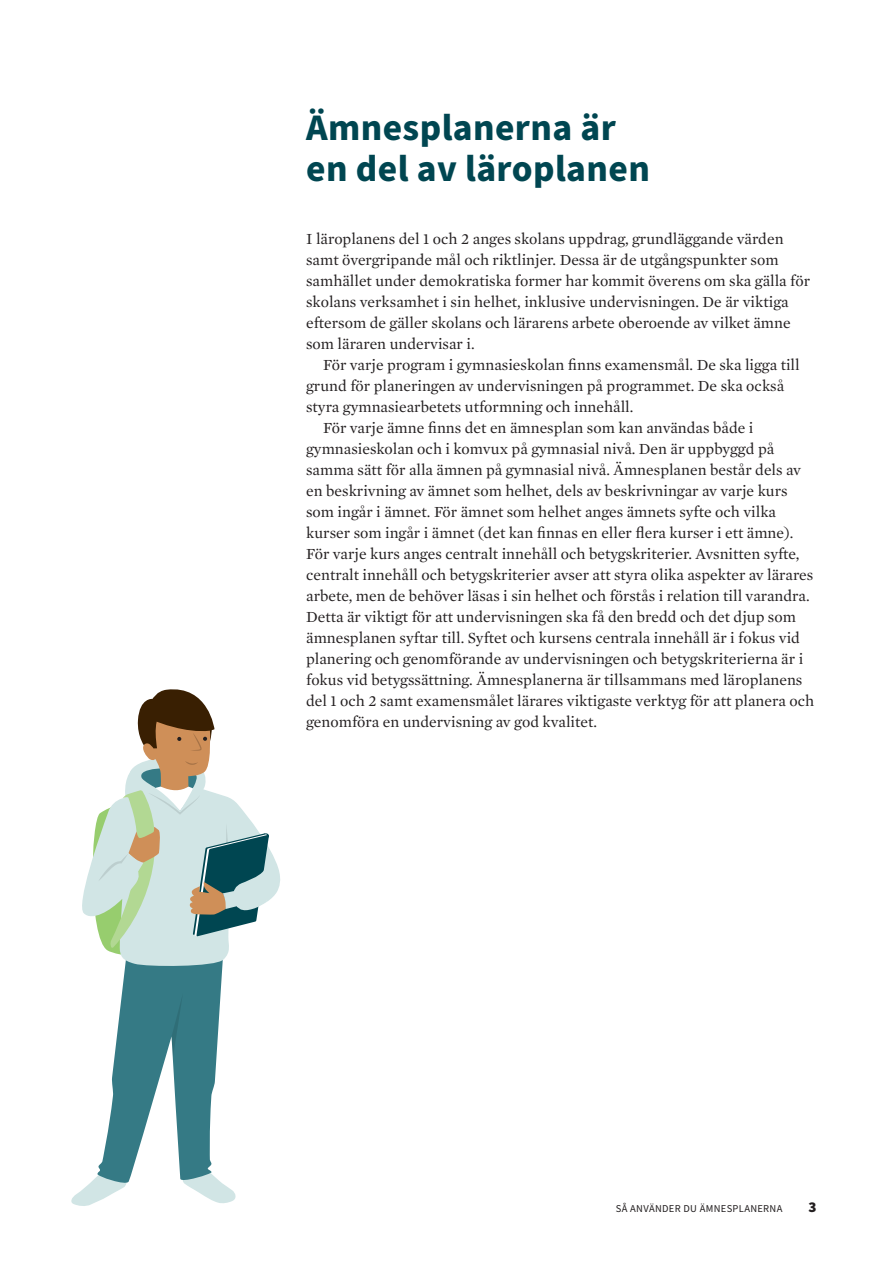
<style>
.page{position:relative;width:893px;height:1263px;background:#fff}
.page>*{position:absolute;margin:0;border:0;box-sizing:border-box;transform-origin:0 0}
.t1{font:700 37.5px/40.5px "Source Sans Pro";letter-spacing:.01em;color:#004651}
.Bröd_indrag{font:15.75px/21px "Mercury Text G1";color:#231f20}
.Bröd{font:15.75px/21px "Mercury Text G1";color:#231f20}
.t2{font:900 15px "Source Sans Pro";color:#231f20}
.t3{font:10.5px "Source Sans Pro";letter-spacing:.03em;color:#231f20}
</style>
<div class="page">
<svg style="left:71px;top:689px;width:209px;height:517px"></svg>
<h1 class="t1" style="left:306px;top:109px;width:345px">Ämnesplanerna är en del av läroplanen</h1>
<p class="Bröd" style="left:306px;top:228px;width:505px">I läroplanens del 1 och 2 anges skolans uppdrag, grundläggande värden samt övergripande mål och riktlinjer. Dessa är de utgångspunkter som samhället under demokratiska former har kommit överens om ska gälla för skolans verksamhet i sin helhet, inklusive undervisningen. De är viktiga eftersom de gäller skolans och lärarens arbete oberoende av vilket ämne som läraren undervisar i.</p>
<p class="Bröd_indrag" style="left:306px;top:354px;width:495px;text-indent:17px">För varje program i gymnasieskolan finns examensmål. De ska ligga till grund för planeringen av undervisningen på programmet. De ska också styra gymnasiearbetets utformning och innehåll.</p>
<p class="Bröd_indrag" style="left:306px;top:417px;width:509px;text-indent:17px">För varje ämne finns det en ämnesplan som kan användas både i gymnasieskolan och i komvux på gymnasial nivå. Den är uppbyggd på samma sätt för alla ämnen på gymnasial nivå. Ämnesplanen består dels av en beskrivning av ämnet som helhet, dels av beskrivningar av varje kurs som ingår i ämnet. För ämnet som helhet anges ämnets syfte och vilka kurser som ingår i ämnet (det kan finnas en eller flera kurser i ett ämne).<br>För varje kurs anges centralt innehåll och betygskriterier. Avsnitten syfte, centralt innehåll och betygskriterier avser att styra olika aspekter av lärares arbete, men de behöver läsas i sin helhet och förstås i relation till varandra.<br>Detta är viktigt för att undervisningen ska få den bredd och det djup som ämnesplanen syftar till. Syftet och kursens centrala innehåll är i fokus vid planering och genomförande av undervisningen och betygskriterierna är i fokus vid betygssättning. Ämnesplanerna är tillsammans med läroplanens del 1 och 2 samt examensmålet lärares viktigaste verktyg för att planera och genomföra en undervisning av god kvalitet.</p>
<p class="t3" style="left:616px;top:1201px;width:168px">SÅ ANVÄNDER DU ÄMNESPLANERNA</p>
<p class="t2" style="left:808px;top:1196px;width:10px">3</p>
</div>
